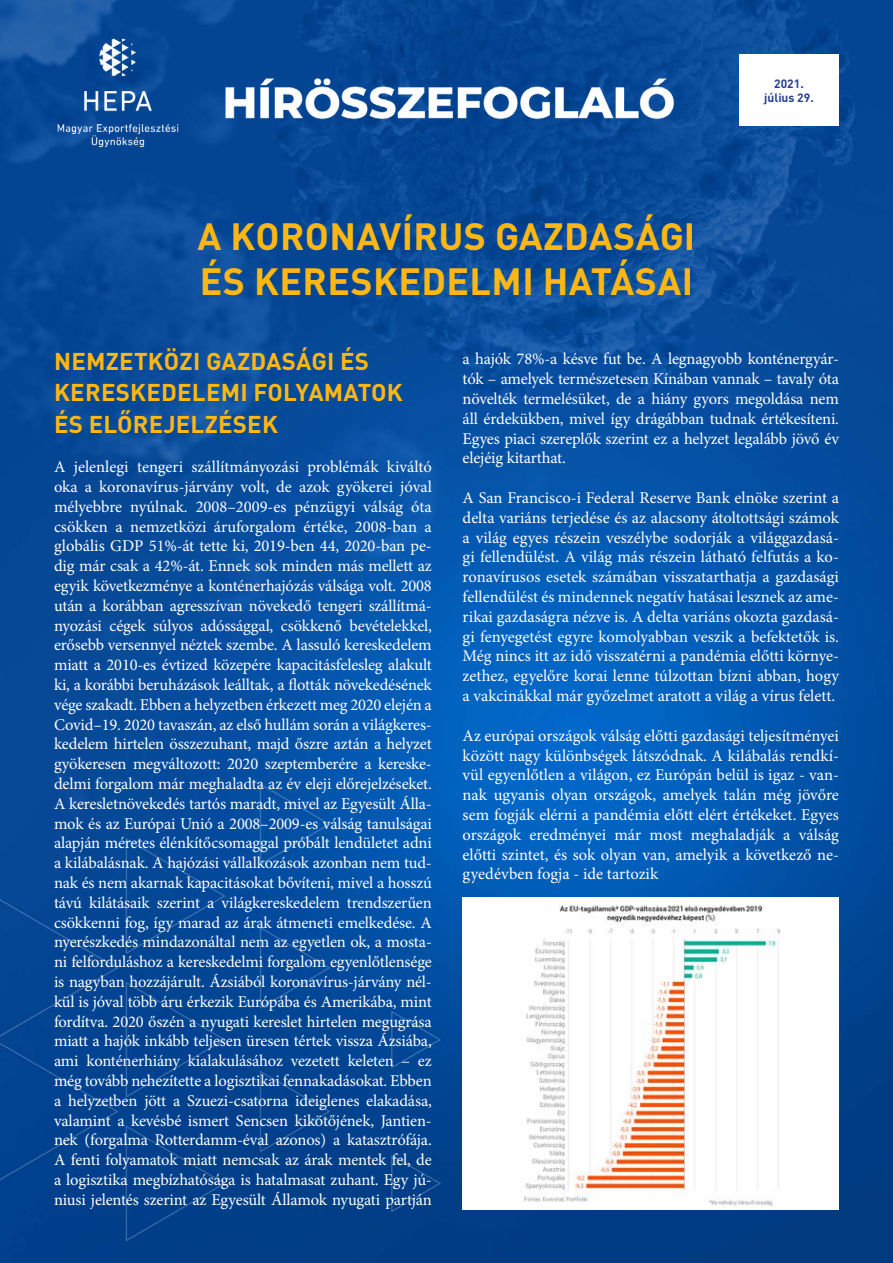
<style>
.page{position:relative;width:893px;height:1263px;background:#fff}
.page>*{position:absolute;margin:0;border:0;box-sizing:border-box;transform-origin:0 0}
.t1{font:700 37.5px/45px "DIN Pro";letter-spacing:.01em;color:#fdb714}
.t2{font:700 24px/31.5px "DIN Pro";letter-spacing:.01em;color:#fdb714}
.t3{font:16.5px/19.8px "Minion Pro";letter-spacing:-.005em;color:#fff;text-align:justify}
.t4{font:700 12px/14.4px "DIN Pro";color:#25408f;text-align:center}
</style>
<div class="page">
<img style="left:0;top:0;width:893px;height:1263px">
<img style="left:54px;top:30px;width:663px;height:120px">
<div style="left:739px;top:54px;width:100px;height:72px;background:#fff"></div>
<div style="left:463px;top:897px;width:376px;height:312px;background:#fff"></div>
<img style="left:524px;top:905px;width:257px;height:301px">
<h1 class="t1" style="left:198px;top:212px;width:499px">A KORONAVÍRUS GAZDASÁGI<br>ÉS KERESKEDELMI HATÁSAI</h1>
<p class="t4" style="left:764px;top:76px;width:51px">2021.<br>JÚLIUS 29.</p>
<h2 class="t2" style="left:54px;top:344px;width:350px">NEMZETKÖZI GAZDASÁGI ÉS<br>KERESKEDELEMI FOLYAMATOK<br>ÉS ELŐREJELZÉSEK</h2>
<p class="t3" style="left:54px;top:457px;width:379px">A jelenlegi tengeri szállítmányozási problémák kiváltó oka a koronavírus-járvány volt, de azok gyökerei jóval mélyebbre nyúlnak. 2008–2009-es pénzügyi válság óta csökken a nemzetközi áruforgalom értéke, 2008-ban a globális GDP 51%-át tette ki, 2019-ben 44, 2020-ban pe&shy;dig már csak a 42%-át. Ennek sok minden más mellett az egyik következménye a konténerhajózás válsága volt. 2008 után a korábban agresszívan növekedő tengeri szállítmá&shy;nyozási cégek súlyos adóssággal, csökkenő bevételekkel, erősebb versennyel néztek szembe. A lassuló kereskedelem miatt a 2010-es évtized közepére kapacitásfelesleg alakult ki, a korábbi beruházások leálltak, a flották növekedésének vége szakadt. Ebben a helyzetben érkezett meg 2020 elején a Covid–19. 2020 tavaszán, az első hullám során a világkeres&shy;kedelem hirtelen összezuhant, majd őszre aztán a helyzet gyökeresen megváltozott: 2020 szeptemberére a kereske&shy;delmi forgalom már meghaladta az év eleji előrejelzéseket.<br>A keresletnövekedés tartós maradt, mivel az Egyesült Álla&shy;mok és az Európai Unió a 2008–2009-es válság tanulságai alapján méretes élénkítőcsomaggal próbált lendületet adni a kilábalásnak. A hajózási vállalkozások azonban nem tud&shy;nak és nem akarnak kapacitásokat bővíteni, mivel a hosszú távú kilátásaik szerint a világkereskedelem trendszerűen csökkenni fog, így marad az árak átmeneti emelkedése. A nyerészkedés mindazonáltal nem az egyetlen ok, a mosta&shy;ni felforduláshoz a kereskedelmi forgalom egyenlőtlensége is nagyban hozzájárult. Ázsiából koronavírus-járvány nél&shy;kül is jóval több áru érkezik Európába és Amerikába, mint fordítva. 2020 őszén a nyugati kereslet hirtelen megugrása miatt a hajók inkább teljesen üresen tértek vissza Ázsiába, ami konténerhiány kialakulásához vezetett keleten – ez még tovább nehezítette a logisztikai fennakadásokat. Ebben a helyzetben jött a Szuezi-csatorna ideiglenes elakadása, valamint a kevésbé ismert Sencsen kikötőjének, Jantien&shy;nek (forgalma Rotterdamm-éval azonos) a katasztrófája.<br>A fenti folyamatok miatt nemcsak az árak mentek fel, de a logisztika megbízhatósága is hatalmasat zuhant. Egy jú&shy;niusi jelentés szerint az Egyesült Államok nyugati partján</p>
<p class="t3" style="left:463px;top:349px;width:378px">a hajók 78%-a késve fut be. A legnagyobb konténergyár&shy;tók – amelyek természetesen Kínában vannak – tavaly óta növelték termelésüket, de a hiány gyors megoldása nem áll érdekükben, mivel így drágábban tudnak értékesíteni.<br>Egyes piaci szereplők szerint ez a helyzet legalább jövő év elejéig kitarthat.</p>
<p class="t3" style="left:463px;top:488px;width:378px">A San Francisco-i Federal Reserve Bank elnöke szerint a delta variáns terjedése és az alacsony átoltottsági számok a világ egyes részein veszélybe sodorják a világgazdasá&shy;gi fellendülést. A világ más részein látható felfutás a ko&shy;ronavírusos esetek számában visszatarthatja a gazdasági fellendülést és mindennek negatív hatásai lesznek az ame&shy;rikai gazdaságra nézve is. A delta variáns okozta gazdasá&shy;gi fenyegetést egyre komolyabban veszik a befektetők is.<br>Még nincs itt az idő visszatérni a pandémia előtti környe&shy;zethez, egyelőre korai lenne túlzottan bízni abban, hogy a vakcinákkal már győzelmet aratott a világ a vírus felett.</p>
<p class="t3" style="left:463px;top:726px;width:378px">Az európai országok válság előtti gazdasági teljesítményei között nagy különbségek látszódnak. A kilábalás rendkí&shy;vül egyenlőtlen a világon, ez Európán belül is igaz - van&shy;nak ugyanis olyan országok, amelyek talán még jövőre sem fogják elérni a pandémia előtt elért értékeket. Egyes országok eredményei már most meghaladják a válság előtti szintet, és sok olyan van, amelyik a következő ne&shy;gyedévben fogja - ide tartozik</p>
</div>
